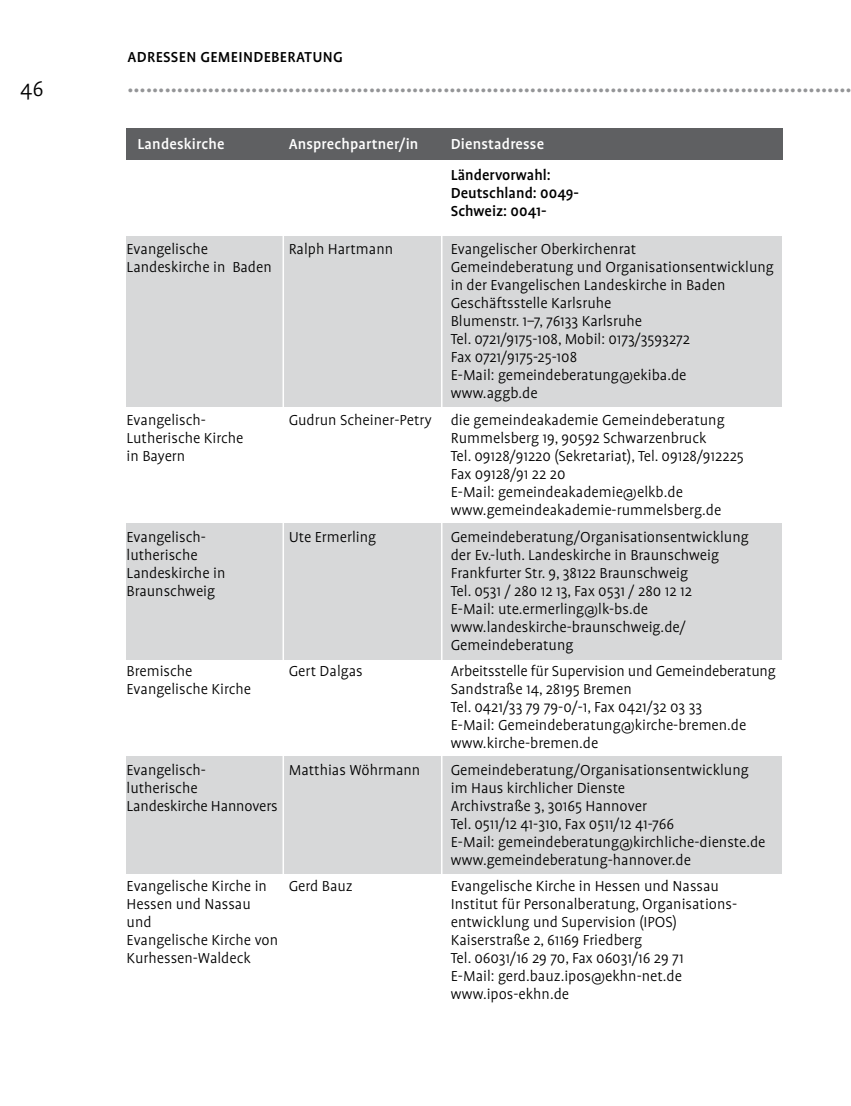
<style>
.page{position:relative;width:851px;height:1106px;background:#fff}
.page>*{position:absolute;margin:0;border:0;box-sizing:border-box;transform-origin:0 0}
.t1{font:300 24px "Profile OT";color:#000}
.t2{font:700 21px "Officina Sans";color:#949597}
.t3{font:300 16.5px/18px "Profile OT";color:#000}
.t4{font:500 16.5px/18px "Profile OT";color:#000}
.t5{font:500 16.5px "Profile OT";letter-spacing:.01em;color:#fff}
.t6{font:500 16.5px "Profile OT";letter-spacing:.02em;color:#000}
</style>
<div class="page">
<div style="left:126px;top:128px;width:656px;height:31px;background:#5f6062"></div>
<div style="left:126px;top:236px;width:655px;height:171px;background:#d7d8d9"></div>
<div style="left:126px;top:523px;width:655px;height:136px;background:#d7d8d9"></div>
<div style="left:126px;top:756px;width:655px;height:117px;background:#d7d8d9"></div>
<hr style="left:282px;top:227px;width:2px;height:879px;background:#fff">
<hr style="left:441px;top:227px;width:1px;height:879px;background:#fff">
<p class="t6" style="left:128px;top:49px;width:217px">ADRESSEN GEMEINDEBERATUNG</p>
<h1 class="t1" style="left:20px;top:77px;width:25px">46</h1>
<p class="t2" style="left:128px;top:73px;width:725px">………………………………………………………………………………………………………</p>
<p class="t5" style="left:137px;top:135px;width:89px">Landeskirche</p>
<p class="t5" style="left:288px;top:135px;width:131px">Ansprechpartner/in</p>
<p class="t5" style="left:450px;top:135px;width:95px">Dienstadresse</p>
<p class="t4" style="left:450px;top:167px;width:130px">Ländervorwahl:<br>Deutschland: 0049-<br>Schweiz: 0041-</p>
<p class="t3" style="left:126px;top:241px;width:83px">Evangelische</p>
<p class="t3" style="left:288px;top:241px;width:106px">Ralph Hartmann</p>
<p class="t3" style="left:450px;top:241px;width:187px">Evangelischer Oberkirchenrat</p>
<p class="t3" style="left:126px;top:259px;width:147px">Landeskirche in Baden</p>
<p class="t3" style="left:450px;top:259px;width:324px">Gemeindeberatung und Organisationsentwicklung in der Evangelischen Landeskirche in Baden Geschäftsstelle Karlsruhe<br>Blumenstr. 1–7, 76133 Karlsruhe<br>Tel. 0721/9175-108, Mobil: 0173/3593272<br>Fax 0721/9175-25-108<br>E-Mail: gemeindeberatung@ekiba.de www.aggb.de</p>
<p class="t3" style="left:126px;top:412px;width:81px">Evangelisch-</p>
<p class="t3" style="left:288px;top:412px;width:437px">Gudrun Scheiner-Petry die gemeindeakademie Gemeindeberatung</p>
<p class="t3" style="left:126px;top:430px;width:118px">Lutherische Kirche</p>
<p class="t3" style="left:450px;top:430px;width:257px">Rummelsberg 19, 90592 Schwarzenbruck</p>
<p class="t3" style="left:126px;top:448px;width:60px">in Bayern</p>
<p class="t3" style="left:450px;top:448px;width:294px">Tel. 09128/91220 (Sekretariat), Tel. 09128/912225<br>Fax 09128/91 22 20<br>E-Mail: gemeindeakademie@elkb.de www.gemeindeakademie-rummelsberg.de</p>
<p class="t3" style="left:126px;top:528px;width:81px">Evangelisch-</p>
<p class="t3" style="left:288px;top:528px;width:89px">Ute Ermerling</p>
<p class="t3" style="left:450px;top:528px;width:299px">Gemeindeberatung/Organisationsentwicklung</p>
<p class="t3" style="left:126px;top:546px;width:73px">lutherische</p>
<p class="t3" style="left:450px;top:546px;width:270px">der Ev.-luth. Landeskirche in Braunschweig</p>
<p class="t3" style="left:126px;top:564px;width:100px">Landeskirche in</p>
<p class="t3" style="left:450px;top:564px;width:239px">Frankfurter Str. 9, 38122 Braunschweig</p>
<p class="t3" style="left:126px;top:582px;width:90px">Braunschweig</p>
<p class="t3" style="left:450px;top:582px;width:242px">Tel. 0531 / 280 12 13, Fax 0531 / 280 12 12<br>E-Mail: ute.ermerling@lk-bs.de www.landeskirche-braunschweig.de/<br>Gemeindeberatung</p>
<p class="t3" style="left:126px;top:663px;width:67px">Bremische</p>
<p class="t3" style="left:288px;top:663px;width:76px">Gert Dalgas</p>
<p class="t3" style="left:450px;top:663px;width:326px">Arbeitsstelle für Supervision und Gemeindeberatung</p>
<p class="t3" style="left:126px;top:681px;width:126px">Evangelische Kirche</p>
<p class="t3" style="left:450px;top:681px;width:297px">Sandstraße 14, 28195 Bremen<br>Tel. 0421/33 79 79-0/-1, Fax 0421/32 03 33<br>E-Mail: Gemeindeberatung@kirche-bremen.de www.kirche-bremen.de</p>
<p class="t3" style="left:126px;top:761px;width:81px">Evangelisch-</p>
<p class="t3" style="left:288px;top:761px;width:133px">Matthias Wöhrmann</p>
<p class="t3" style="left:450px;top:761px;width:299px">Gemeindeberatung/Organisationsentwicklung</p>
<p class="t3" style="left:126px;top:779px;width:73px">lutherische</p>
<p class="t3" style="left:450px;top:779px;width:176px">im Haus kirchlicher Dienste</p>
<p class="t3" style="left:126px;top:797px;width:153px">Landeskirche Hannovers</p>
<p class="t3" style="left:451px;top:797px;width:316px">Archivstraße 3, 30165 Hannover<br>Tel. 0511/12 41-310, Fax 0511/12 41-766<br>E-Mail: gemeindeberatung@kirchliche-dienste.de www.gemeindeberatung-hannover.de</p>
<p class="t3" style="left:127px;top:878px;width:142px">Evangelische Kirche in</p>
<p class="t3" style="left:289px;top:878px;width:66px">Gerd Bauz</p>
<p class="t3" style="left:451px;top:878px;width:269px">Evangelische Kirche in Hessen und Nassau</p>
<p class="t3" style="left:127px;top:896px;width:126px">Hessen und Nassau</p>
<p class="t3" style="left:451px;top:896px;width:288px">Institut für Personalberatung, Organisations-</p>
<p class="t3" style="left:127px;top:914px;width:26px">und</p>
<p class="t3" style="left:451px;top:914px;width:228px">entwicklung und Supervision (IPOS)</p>
<p class="t3" style="left:127px;top:932px;width:153px">Evangelische Kirche von</p>
<p class="t3" style="left:451px;top:932px;width:193px">Kaiserstraße 2, 61169 Friedberg</p>
<p class="t3" style="left:127px;top:950px;width:126px">Kurhessen-Waldeck</p>
<p class="t3" style="left:451px;top:950px;width:234px;text-align:justify">Tel. 06031/16 29 70, Fax 06031/16 29 71<br>E-Mail: gerd.bauz.ipos@ekhn-net.de www.ipos-ekhn.de</p>
</div>
